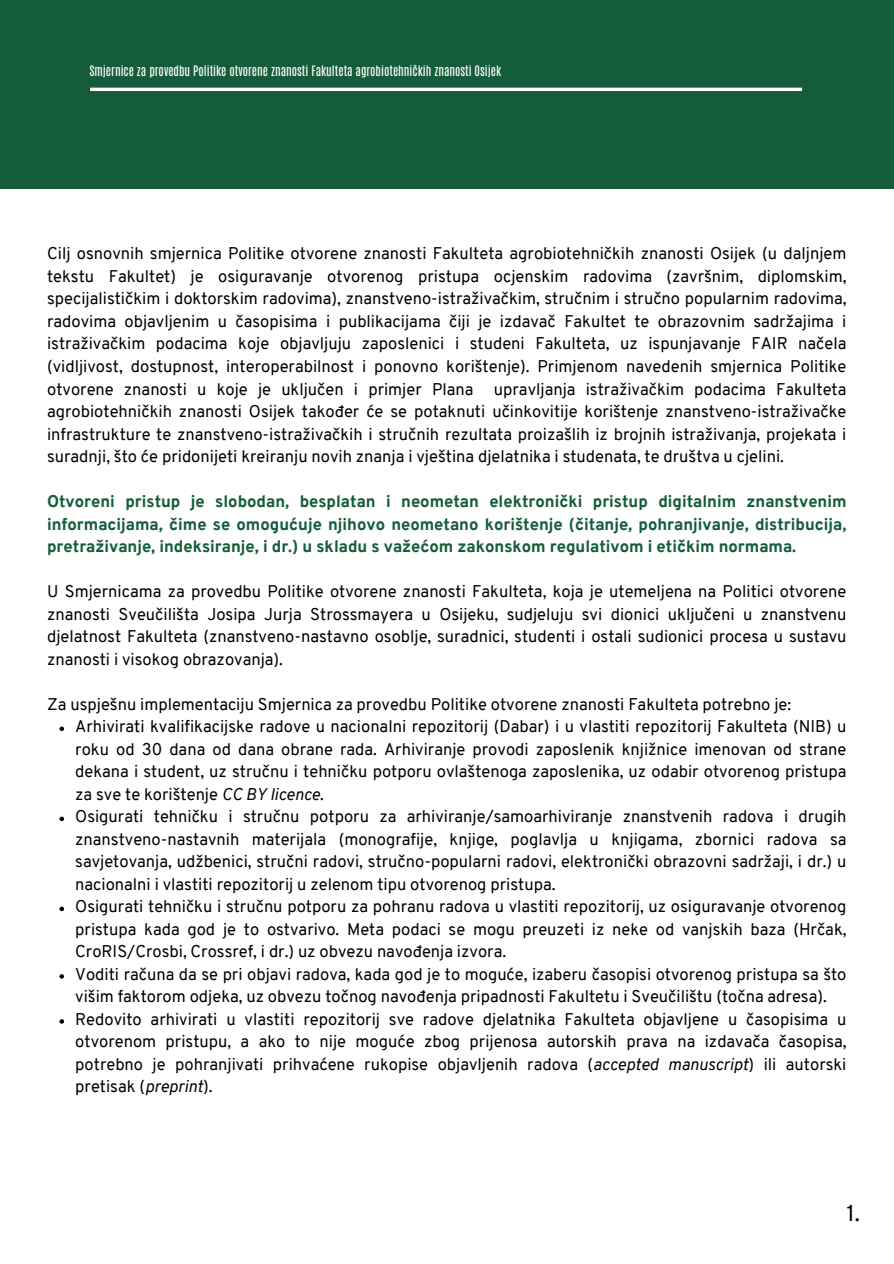
<style>
.page{position:relative;width:894px;height:1264px;background:#fff}
.page>*{position:absolute;margin:0;border:0;box-sizing:border-box;transform-origin:0 0}
.t1{font:22.5px "Overpass";color:#000}
.t2{font:16.5px/22.5px "Overpass";color:#000001}
.t3{font:800 16.5px/22.5px "Overpass";color:#155c3a;text-align:justify}
.t4{font:12px "Antonio";color:#fff}
.s1{font-style:italic}
</style>
<div class="page">
<div style="left:0;top:0;width:893px;height:188px;background:#155c3a"></div>
<svg style="left:59px;top:726px;width:5px;height:5px"></svg>
<svg style="left:59px;top:816px;width:5px;height:5px"></svg>
<svg style="left:59px;top:906px;width:5px;height:5px"></svg>
<svg style="left:59px;top:974px;width:5px;height:4px"></svg>
<svg style="left:59px;top:1019px;width:5px;height:4px"></svg>
<hr style="left:90px;top:88px;width:711px;height:3px;background:#fff">
<p class="t4" style="left:89px;top:62px;width:413px">Smjernice za provedbu Politike otvorene znanosti Fakulteta agrobiotehničkih znanosti Osijek</p>
<p class="t2" style="left:47px;top:244px;width:800px;text-align:justify">Cilj osnovnih smjernica Politike otvorene znanosti Fakulteta agrobiotehničkih znanosti Osijek (u daljnjem tekstu Fakultet) je osiguravanje otvorenog pristupa ocjenskim radovima (završnim, diplomskim, specijalističkim i doktorskim radovima), znanstveno-istraživačkim, stručnim i stručno popularnim radovima, radovima objavljenim u časopisima i publikacijama čiji je izdavač Fakultet te obrazovnim sadržajima i istraživačkim podacima koje objavljuju zaposlenici i studeni Fakulteta, uz ispunjavanje FAIR načela (vidljivost, dostupnost, interoperabilnost i ponovno korištenje). Primjenom navedenih smjernica Politike otvorene znanosti u koje je uključen i primjer Plana upravljanja istraživačkim podacima Fakulteta agrobiotehničkih znanosti Osijek također će se potaknuti učinkovitije korištenje znanstveno-istraživačke infrastrukture te znanstveno-istraživačkih i stručnih rezultata proizašlih iz brojnih istraživanja, projekata i suradnji, što će pridonijeti kreiranju novih znanja i vještina djelatnika i studenata, te društva u cjelini.</p>
<h3 class="t3" style="left:47px;top:491px;width:800px">Otvoreni pristup je slobodan, besplatan i neometan elektronički pristup digitalnim znanstvenim informacijama, čime se omogućuje njihovo neometano korištenje (čitanje, pohranjivanje, distribucija, pretraživanje, indeksiranje, i dr.) u skladu s važećom zakonskom regulativom i etičkim normama.</h3>
<h2 class="t2" style="left:47px;top:581px;width:800px;text-align:justify">U Smjernicama za provedbu Politike otvorene znanosti Fakulteta, koja je utemeljena na Politici otvorene znanosti Sveučilišta Josipa Jurja Strossmayera u Osijeku, sudjeluju svi dionici uključeni u znanstvenu djelatnost Fakulteta (znanstveno-nastavno osoblje, suradnici, studenti i ostali sudionici procesa u sustavu</h2>
<h3 class="t2" style="left:47px;top:649px;width:237px">znanosti i visokog obrazovanja).</h3>
<h3 class="t2" style="left:75px;top:694px;width:772px;text-indent:-28px">Za uspješnu implementaciju Smjernica za provedbu Politike otvorene znanosti Fakulteta potrebno je:<br>Arhivirati kvalifikacijske radove u nacionalni repozitorij (Dabar) i u vlastiti repozitorij Fakulteta (NIB) u</h3>
<h3 class="t2" style="left:75px;top:739px;width:772px">roku od 30 dana od dana obrane rada. Arhiviranje provodi zaposlenik knjižnice imenovan od strane dekana i student, uz stručnu i tehničku potporu ovlaštenoga zaposlenika, uz odabir otvorenog pristupa za sve te korištenje <span class="s1">CC BY licence</span>.<br>Osigurati tehničku i stručnu potporu za arhiviranje/samoarhiviranje znanstvenih radova i drugih</h3>
<p class="t2" style="left:75px;top:829px;width:772px">znanstveno-nastavnih materijala (monografije, knjige, poglavlja u knjigama, zbornici radova sa savjetovanja, udžbenici, stručni radovi, stručno-popularni radovi, elektronički obrazovni sadržaji, i dr.) u nacionalni i vlastiti repozitorij u zelenom tipu otvorenog pristupa.<br>Osigurati tehničku i stručnu potporu za pohranu radova u vlastiti repozitorij, uz osiguravanje otvorenog</p>
<p class="t2" style="left:75px;top:919px;width:772px">pristupa kada god je to ostvarivo. Meta podaci se mogu preuzeti iz neke od vanjskih baza (Hrčak,<br>CroRIS/Crosbi, Crossref, i dr.) uz obvezu navođenja izvora.<br>Voditi računa da se pri objavi radova, kada god je to moguće, izaberu časopisi otvorenog pristupa sa što</p>
<p class="t2" style="left:75px;top:986px;width:772px">višim faktorom odjeka, uz obvezu točnog navođenja pripadnosti Fakultetu i Sveučilištu (točna adresa).<br>Redovito arhivirati u vlastiti repozitorij sve radove djelatnika Fakulteta objavljene u časopisima u</p>
<p class="t2" style="left:75px;top:1031px;width:772px;text-align:justify">otvorenom pristupu, a ako to nije moguće zbog prijenosa autorskih prava na izdavača časopisa, potrebno je pohranjivati prihvaćene rukopise objavljenih radova (<span class="s1">accepted manuscript</span>) ili autorski pretisak (<span class="s1">preprint</span>).</p>
<h1 class="t1" style="left:846px;top:1204px;width:15px">1.</h1>
</div>
